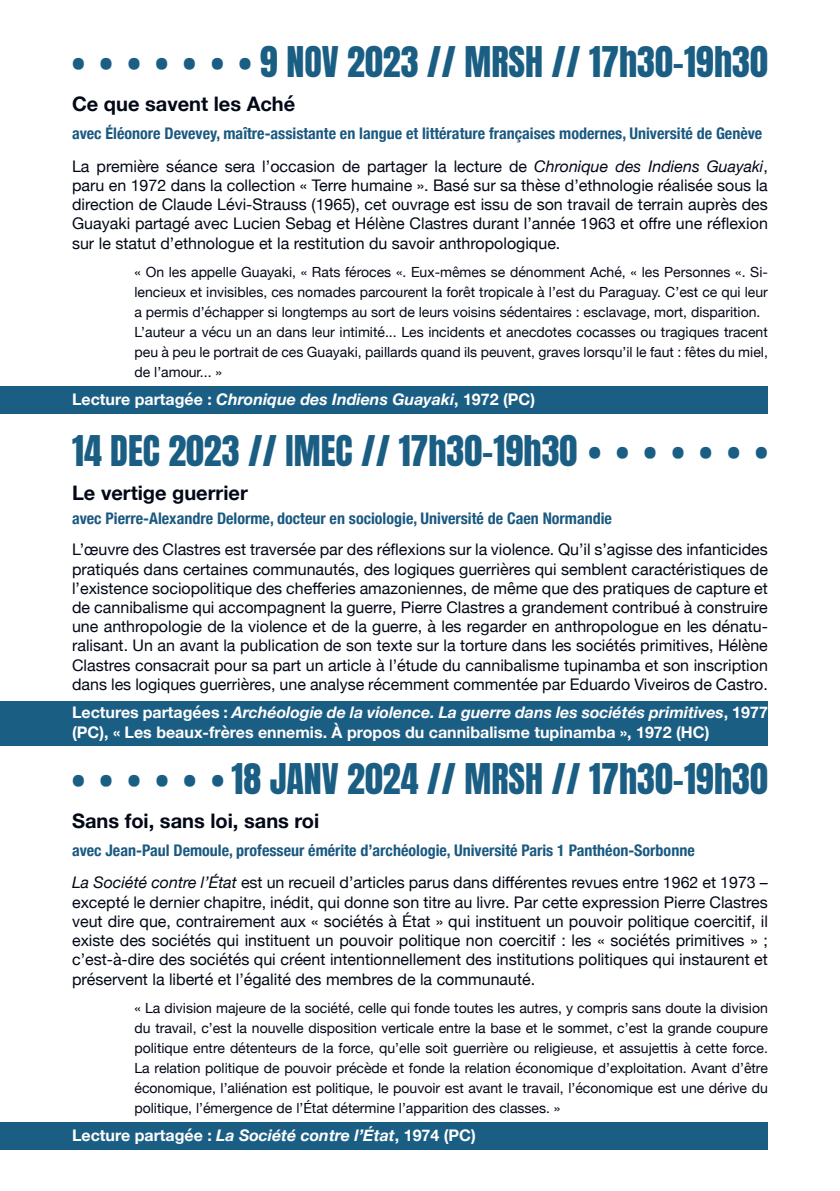
<style>
.page{position:relative;width:840px;height:1191px;background:#fff}
.page>*{position:absolute;margin:0;border:0;box-sizing:border-box;transform-origin:0 0}
.t1{font:36px "Anton";color:#1b5e84}
.t2{font:700 20px "Helvetica Neue";color:#020816}
.t3{font:16px/19.4px "Helvetica Neue";color:#020816;text-align:justify}
.t4{font:700 condensed 16px "Helvetica Neue";color:#1a5981}
.t5{font:700 16px/20px "Helvetica Neue";color:#fff}
.t6{font:italic 700 16px "Helvetica Neue";color:#fff}
.t7{font:14px/20px "Helvetica Neue";color:#020816;text-align:justify}
.s1{font-style:italic}
.s2{font-style:normal}
</style>
<div class="page">
<div style="left:0;top:1121px;width:767px;height:28px;background:#1b5e84"></div>
<div style="left:0;top:701px;width:767px;height:45px;background:#1b5e84"></div>
<div style="left:0;top:386px;width:767px;height:28px;background:#1b5e84"></div>
<p class="t1" style="left:72px;top:43px;width:697px">• • • • • • • 9 NOV 2023 // MRSH // 17h30-19h30</p>
<p class="t2" style="left:72px;top:88px;width:225px">Ce que savent les Aché</p>
<p class="t4" style="left:72px;top:120px;width:691px">avec Éléonore Devevey, maître-assistante en langue et littérature françaises modernes, Université de Genève</p>
<p class="t3" style="left:72px;top:157px;width:697px">La première séance sera l’occasion de partager la lecture de <span class="s1">Chronique des Indiens Guayaki</span>, paru en 1972 dans la collection « Terre humaine ». Basé sur sa thèse d’ethnologie réalisée sous la direction de Claude Lévi-Strauss (1965), cet ouvrage est issu de son travail de terrain auprès des Guayaki partagé avec Lucien Sebag et Hélène Clastres durant l’année 1963 et offre une réflexion sur le statut d’ethnologue et la restitution du savoir anthropologique.</p>
<p class="t7" style="left:134px;top:263px;width:634px">« On les appelle Guayaki, « Rats féroces «. Eux-mêmes se dénomment Aché, « les Personnes «. Si&shy;lencieux et invisibles, ces nomades parcourent la forêt tropicale à l’est du Paraguay. C’est ce qui leur a permis d’échapper si longtemps au sort de leurs voisins sédentaires : esclavage, mort, disparition.</p>
<p class="t7" style="left:134px;top:323px;width:634px">L’auteur a vécu un an dans leur intimité... Les incidents et anecdotes cocasses ou tragiques tracent peu à peu le portrait de ces Guayaki, paillards quand ils peuvent, graves lorsqu’il le faut : fêtes du miel, de l’amour... »</p>
<p class="t6" style="left:72px;top:387px;width:464px"><span class="s2">Lecture partagée :</span> Chronique des Indiens Guayaki<span class="s2">, 1972 (PC)</span></p>
<p class="t1" style="left:72px;top:432px;width:697px">14 DEC 2023 // IMEC // 17h30-19h30 • • • • • • •</p>
<p class="t2" style="left:72px;top:477px;width:177px">Le vertige guerrier</p>
<p class="t4" style="left:72px;top:504px;width:541px">avec Pierre-Alexandre Delorme, docteur en sociologie, Université de Caen Normandie</p>
<p class="t3" style="left:72px;top:541px;width:697px">L’œuvre des Clastres est traversée par des réflexions sur la violence. Qu’il s’agisse des infanticides pratiqués dans certaines communautés, des logiques guerrières qui semblent caractéristiques de l’existence sociopolitique des chefferies amazoniennes, de même que des pratiques de capture et de cannibalisme qui accompagnent la guerre, Pierre Clastres a grandement contribué à construire une anthropologie de la violence et de la guerre, à les regarder en anthropologue en les dénatu&shy;ralisant. Un an avant la publication de son texte sur la torture dans les sociétés primitives, Hélène Clastres consacrait pour sa part un article à l’étude du cannibalisme tupinamba et son inscription dans les logiques guerrières, une analyse récemment commentée par Eduardo Viveiros de Castro.</p>
<p class="t5" style="left:72px;top:702px;width:697px">Lectures partagées : <span class="s1">Archéologie de la violence. La guerre dans les sociétés primitives</span>, 1977 (PC), « Les beaux-frères ennemis. À propos du cannibalisme tupinamba », 1972 (HC)</p>
<p class="t1" style="left:72px;top:760px;width:697px">• • • • • • 18 JANV 2024 // MRSH // 17h30-19h30</p>
<p class="t2" style="left:72px;top:805px;width:248px">Sans foi, sans loi, sans roi</p>
<p class="t4" style="left:72px;top:837px;width:623px">avec Jean-Paul Demoule, professeur émérite d’archéologie, Université Paris 1 Panthéon-Sorbonne</p>
<p class="t3" style="left:72px;top:874px;width:697px"><span class="s1">La Société contre l’État</span> est un recueil d’articles parus dans différentes revues entre 1962 et 1973 – excepté le dernier chapitre, inédit, qui donne son titre au livre. Par cette expression Pierre Clastres veut dire que, contrairement aux « sociétés à État » qui instituent un pouvoir politique coercitif, il existe des sociétés qui instituent un pouvoir politique non coercitif : les « sociétés primitives » ; c’est-à-dire des sociétés qui créent intentionnellement des institutions politiques qui instaurent et préservent la liberté et l’égalité des membres de la communauté.</p>
<p class="t7" style="left:134px;top:999px;width:634px">« La division majeure de la société, celle qui fonde toutes les autres, y compris sans doute la division du travail, c’est la nouvelle disposition verticale entre la base et le sommet, c’est la grande coupure politique entre détenteurs de la force, qu’elle soit guerrière ou religieuse, et assujettis à cette force.<br>La relation politique de pouvoir précède et fonde la relation économique d’exploitation. Avant d’être économique, l’aliénation est politique, le pouvoir est avant le travail, l’économique est une dérive du politique, l’émergence de l’État détermine l’apparition des classes. »</p>
<p class="t5" style="left:72px;top:1126px;width:405px">Lecture partagée : <span class="s1">La Société contre l’État</span>, 1974 (PC)</p>
</div>
